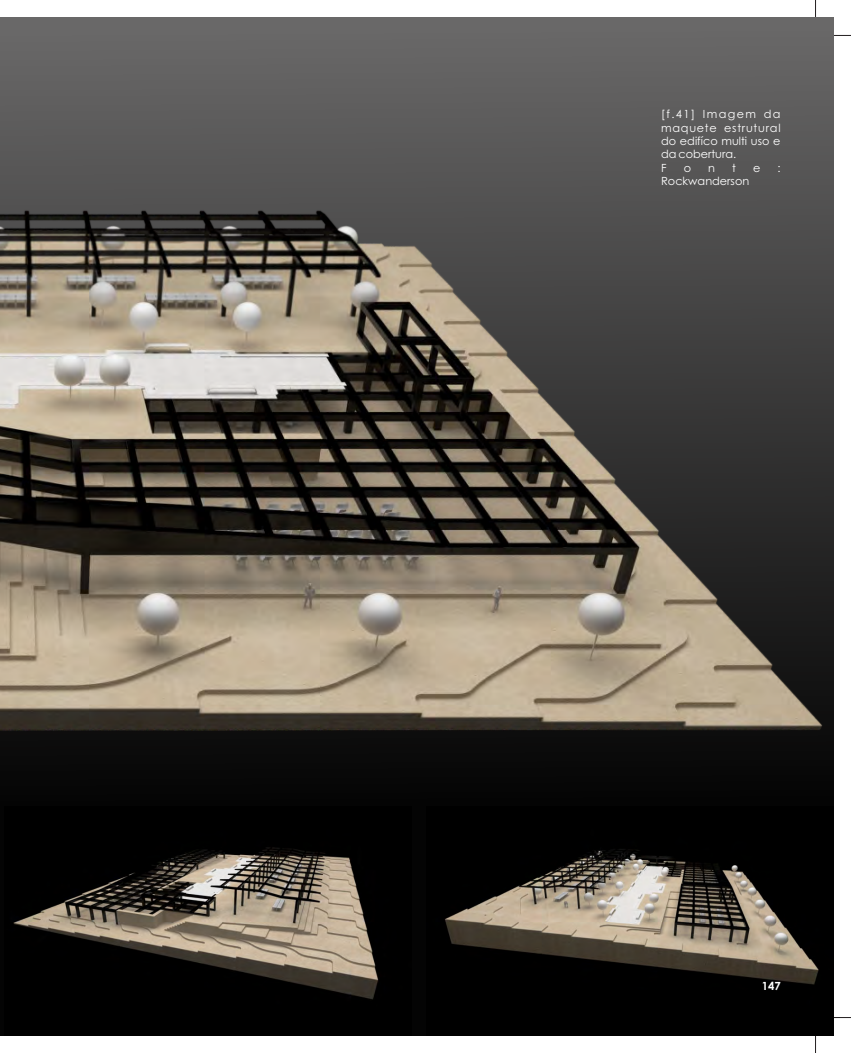
<style>
.page{position:relative;width:851px;height:1053px;background:#fff}
.page>*{position:absolute;margin:0;border:0;box-sizing:border-box;transform-origin:0 0}
.t1{font:11.25px/13.4px "Century Gothic";letter-spacing:.035em;color:#fff}
.t2{font:11.25px "Century Gothic";color:#fff}
.t3{font:700 11.25px "Century Gothic";color:#fff}
</style>
<div class="page">
<svg style="left:815px;top:1035px;width:1px;height:17px"></svg>
<svg style="left:833px;top:1017px;width:17px;height:1px"></svg>
<svg style="left:815px;top:0;width:1px;height:13px"></svg>
<img style="left:5px;top:964px;width:406px;height:71px">
<div style="left:427px;top:964px;width:406px;height:71px;background:#000"></div>
<img style="left:0;top:13px;width:850px;height:951px">
<p class="t1" style="left:661px;top:108px;width:121px">[f.41] Imagem da maquete estrutural do edifíco multi uso e da cobertura.<br>F</p>
<p class="t2" style="left:683px;top:163px;width:9px">o</p>
<p class="t2" style="left:708px;top:163px;width:8px">n</p>
<p class="t2" style="left:732px;top:163px;width:5px">t</p>
<p class="t2" style="left:753px;top:163px;width:9px">e</p>
<p class="t2" style="left:777px;top:163px;width:5px">:</p>
<p class="t2" style="left:661px;top:177px;width:90px">Rockwanderson</p>
<p class="t3" style="left:761px;top:981px;width:20px">147</p>
</div>
